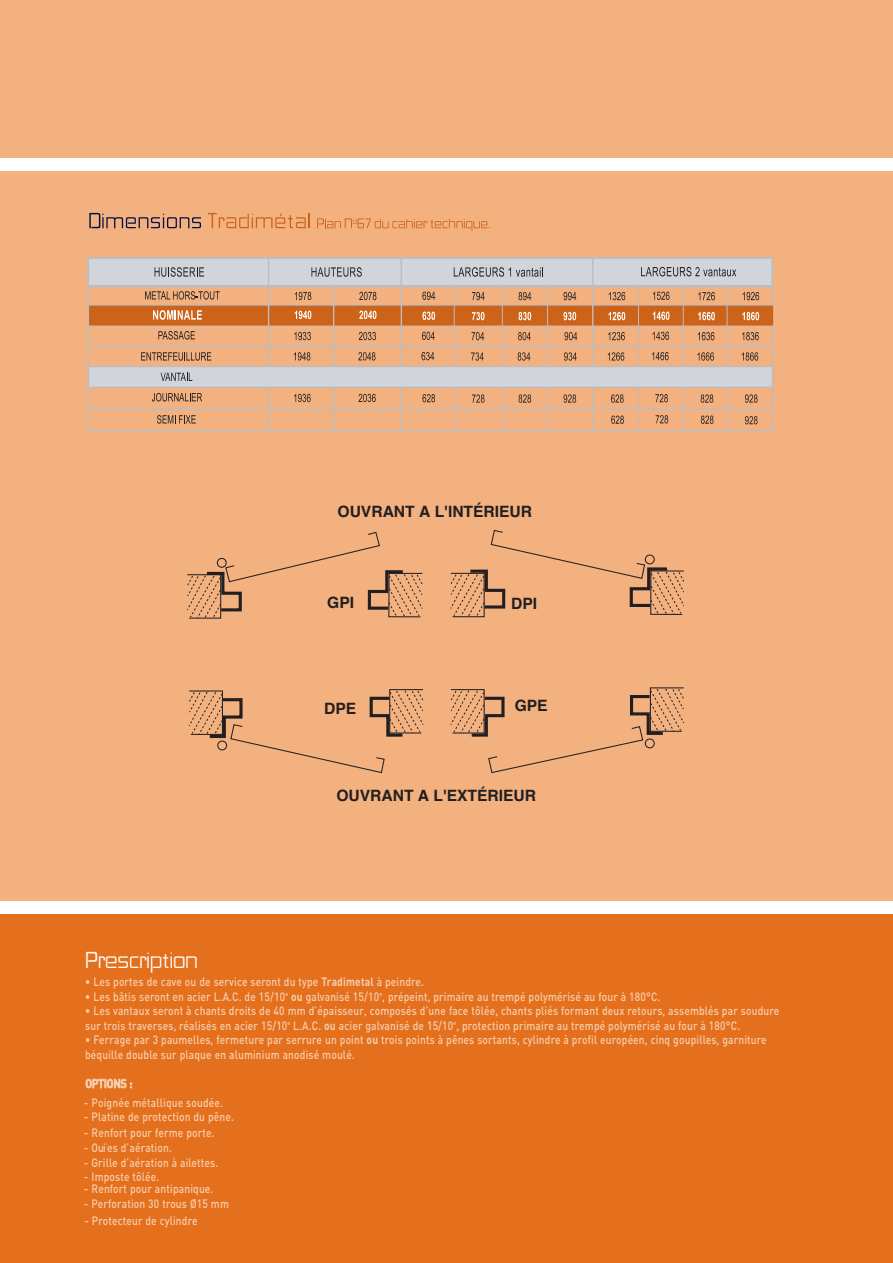
<style>
.page{position:relative;width:893px;height:1263px;background:#fff}
.page>*{position:absolute;margin:0;border:0;box-sizing:border-box;transform-origin:0 0}
.t1{font:21px "OPTI Stabile Xtra Light Ag";color:#fff}
.t2{font:700 15.6px "Helvetica";color:#231f20}
.t3{font:500 12px/14.5px "DIN";letter-spacing:.015em;color:#f8cead;scale:.85 1}
.s1{font-weight:700}
</style>
<div class="page">
<div style="left:0;top:913px;width:893px;height:350px;background:#e4701e"></div>
<div style="left:0;top:0;width:893px;height:906px;background:#f2b17f"></div>
<div style="left:0;top:901px;width:893px;height:13px;background:#fff"></div>
<div style="left:0;top:158px;width:893px;height:12px;background:#fff"></div>
<svg style="left:89px;top:213px;width:112px;height:15px"></svg>
<svg style="left:208px;top:213px;width:102px;height:15px"></svg>
<svg style="left:317px;top:218px;width:173px;height:13px"></svg>
<svg style="left:87px;top:257px;width:687px;height:175px"></svg>
<svg style="left:158px;top:331px;width:37px;height:9px"></svg>
<svg style="left:141px;top:352px;width:70px;height:9px"></svg>
<svg style="left:161px;top:373px;width:31px;height:8px"></svg>
<svg style="left:152px;top:393px;width:50px;height:8px"></svg>
<svg style="left:454px;top:267px;width:89px;height:10px"></svg>
<hr style="left:88px;top:286px;width:684px;height:1px;background:#bcbdc0">
<hr style="left:88px;top:304px;width:684px;height:2px;background:#bcbdc0">
<hr style="left:88px;top:408px;width:684px;height:2px;background:#bcbdc0">
<hr style="left:88px;top:386px;width:684px;height:2px;background:#bcbdc0">
<hr style="left:88px;top:345px;width:684px;height:2px;background:#bcbdc0">
<hr style="left:88px;top:325px;width:684px;height:1px;background:#bcbdc0">
<div style="left:89px;top:306px;width:684px;height:20px;background:#cd6219"></div>
<hr style="left:401px;top:258px;width:1px;height:109px;background:#bcbdc0">
<hr style="left:401px;top:387px;width:1px;height:44px;background:#bcbdc0">
<hr style="left:333px;top:287px;width:1px;height:80px;background:#bcbdc0">
<hr style="left:333px;top:387px;width:1px;height:44px;background:#bcbdc0">
<hr style="left:683px;top:286px;width:1px;height:81px;background:#bcbdc0">
<svg style="left:153px;top:310px;width:49px;height:10px"></svg>
<svg style="left:154px;top:267px;width:50px;height:10px"></svg>
<svg style="left:311px;top:267px;width:51px;height:10px"></svg>
<hr style="left:88px;top:366px;width:684px;height:1px;background:#bcbdc0">
<hr style="left:683px;top:387px;width:1px;height:45px;background:#bcbdc0">
<hr style="left:454px;top:286px;width:1px;height:81px;background:#bcbdc0">
<hr style="left:454px;top:387px;width:1px;height:44px;background:#bcbdc0">
<hr style="left:502px;top:286px;width:1px;height:81px;background:#bcbdc0">
<hr style="left:502px;top:387px;width:1px;height:44px;background:#bcbdc0">
<hr style="left:547px;top:286px;width:1px;height:81px;background:#bcbdc0">
<hr style="left:547px;top:388px;width:1px;height:43px;background:#bcbdc0">
<hr style="left:638px;top:286px;width:1px;height:81px;background:#bcbdc0">
<hr style="left:638px;top:387px;width:1px;height:44px;background:#bcbdc0">
<hr style="left:727px;top:286px;width:1px;height:81px;background:#bcbdc0">
<hr style="left:727px;top:387px;width:1px;height:44px;background:#bcbdc0">
<svg style="left:359px;top:311px;width:17px;height:8px"></svg>
<svg style="left:359px;top:292px;width:17px;height:8px"></svg>
<svg style="left:472px;top:292px;width:12px;height:8px"></svg>
<svg style="left:422px;top:292px;width:13px;height:8px"></svg>
<svg style="left:518px;top:292px;width:13px;height:8px"></svg>
<svg style="left:563px;top:292px;width:13px;height:8px"></svg>
<svg style="left:609px;top:292px;width:16px;height:8px"></svg>
<svg style="left:653px;top:292px;width:16px;height:8px"></svg>
<svg style="left:698px;top:292px;width:17px;height:8px"></svg>
<svg style="left:743px;top:292px;width:16px;height:8px"></svg>
<svg style="left:145px;top:291px;width:75px;height:9px"></svg>
<hr style="left:88px;top:430px;width:684px;height:1px;background:#bcbdc0">
<svg style="left:359px;top:394px;width:17px;height:8px"></svg>
<svg style="left:472px;top:394px;width:12px;height:9px"></svg>
<svg style="left:422px;top:394px;width:13px;height:8px"></svg>
<svg style="left:518px;top:394px;width:13px;height:9px"></svg>
<svg style="left:563px;top:394px;width:13px;height:9px"></svg>
<svg style="left:611px;top:394px;width:13px;height:9px"></svg>
<svg style="left:655px;top:394px;width:13px;height:8px"></svg>
<svg style="left:701px;top:394px;width:12px;height:9px"></svg>
<svg style="left:745px;top:394px;width:13px;height:9px"></svg>
<svg style="left:359px;top:332px;width:17px;height:8px"></svg>
<svg style="left:422px;top:332px;width:13px;height:8px"></svg>
<svg style="left:518px;top:332px;width:13px;height:8px"></svg>
<svg style="left:564px;top:332px;width:13px;height:8px"></svg>
<svg style="left:608px;top:332px;width:17px;height:8px"></svg>
<svg style="left:652px;top:332px;width:17px;height:8px"></svg>
<svg style="left:698px;top:332px;width:16px;height:8px"></svg>
<svg style="left:742px;top:332px;width:17px;height:8px"></svg>
<svg style="left:358px;top:352px;width:17px;height:8px"></svg>
<svg style="left:471px;top:352px;width:13px;height:9px"></svg>
<svg style="left:421px;top:352px;width:13px;height:8px"></svg>
<svg style="left:518px;top:352px;width:12px;height:9px"></svg>
<svg style="left:564px;top:352px;width:13px;height:9px"></svg>
<svg style="left:608px;top:352px;width:16px;height:9px"></svg>
<svg style="left:652px;top:352px;width:17px;height:8px"></svg>
<svg style="left:697px;top:352px;width:17px;height:9px"></svg>
<svg style="left:742px;top:352px;width:16px;height:9px"></svg>
<hr style="left:268px;top:387px;width:1px;height:44px;background:#bcbdc0">
<hr style="left:268px;top:258px;width:1px;height:109px;background:#bcbdc0">
<svg style="left:295px;top:311px;width:16px;height:8px"></svg>
<svg style="left:295px;top:292px;width:16px;height:8px"></svg>
<svg style="left:294px;top:394px;width:17px;height:8px"></svg>
<svg style="left:294px;top:332px;width:17px;height:8px"></svg>
<svg style="left:294px;top:352px;width:16px;height:8px"></svg>
<svg style="left:745px;top:416px;width:13px;height:8px"></svg>
<svg style="left:472px;top:312px;width:12px;height:8px"></svg>
<svg style="left:422px;top:312px;width:13px;height:8px"></svg>
<svg style="left:518px;top:312px;width:13px;height:8px"></svg>
<svg style="left:563px;top:312px;width:13px;height:8px"></svg>
<svg style="left:608px;top:312px;width:17px;height:8px"></svg>
<svg style="left:653px;top:312px;width:16px;height:8px"></svg>
<svg style="left:698px;top:312px;width:17px;height:8px"></svg>
<svg style="left:742px;top:312px;width:17px;height:8px"></svg>
<svg style="left:611px;top:415px;width:13px;height:9px"></svg>
<svg style="left:656px;top:415px;width:12px;height:8px"></svg>
<svg style="left:701px;top:415px;width:12px;height:9px"></svg>
<svg style="left:471px;top:332px;width:13px;height:8px"></svg>
<svg style="left:157px;top:415px;width:39px;height:9px"></svg>
<hr style="left:592px;top:387px;width:1px;height:44px;background:#bcbdc0">
<hr style="left:592px;top:258px;width:1px;height:109px;background:#bcbdc0">
<svg style="left:641px;top:267px;width:95px;height:9px"></svg>
<svg style="left:86px;top:1079px;width:46px;height:9px"></svg>
<svg style="left:187px;top:571px;width:29px;height:48px"></svg>
<svg style="left:655px;top:567px;width:29px;height:48px"></svg>
<svg style="left:216px;top:530px;width:439px;height:244px"></svg>
<svg style="left:450px;top:690px;width:56px;height:48px"></svg>
<svg style="left:368px;top:688px;width:56px;height:50px"></svg>
<svg style="left:628px;top:687px;width:56px;height:49px"></svg>
<svg style="left:188px;top:690px;width:56px;height:50px"></svg>
<h2 class="t2" style="left:338px;top:497px;width:196px">OUVRANT A L'INTÉRIEUR</h2>
<h2 class="t2" style="left:327px;top:588px;width:28px">GPI</h2>
<h2 class="t2" style="left:511px;top:589px;width:28px">DPI</h2>
<h2 class="t2" style="left:324px;top:694px;width:34px">DPE</h2>
<h2 class="t2" style="left:515px;top:691px;width:34px">GPE</h2>
<h2 class="t2" style="left:336px;top:781px;width:201px">OUVRANT A L'EXTÉRIEUR</h2>
<h1 class="t1" style="left:85px;top:946px;width:114px">Prescription</h1>
<p class="t3" style="left:85px;top:974px;width:400px">• Les portes de cave ou de service seront du type <span class="s1">Tradimetal</span> à peindre.</p>
<p class="t3" style="left:85px;top:989px;width:678px">• Les bâtis seront en acier L.A.C. de 15/10<sup>e</sup> <span class="s1">ou</span> galvanisé 15/10<sup>e</sup>, prépeint, primaire au trempé polymérisé au four à 180°C.</p>
<p class="t3" style="left:85px;top:1003px;width:818px">• Les vantaux seront à chants droits de 40 mm d’épaisseur, composés d’une face tôlée, chants pliés formant deux retours, assemblés par soudure sur trois traverses, réalisés en acier 15/10<sup>e</sup> L.A.C. <span class="s1">ou</span> acier galvanisé de 15/10<sup>e</sup>, protection primaire au trempé polymérisé au four à 180°C.</p>
<p class="t3" style="left:85px;top:1032px;width:803px">• Ferrage par 3 paumelles, fermeture par serrure un point <span class="s1">ou</span> trois points à pênes sortants, cylindre à profil européen, cinq goupilles, garniture béquille double sur plaque en aluminium anodisé moulé.</p>
<p class="t3" style="left:84px;top:1094px;width:165px">- Poignée métallique soudée.</p>
<p class="t3" style="left:84px;top:1109px;width:178px">- Platine de protection du pêne.</p>
<p class="t3" style="left:84px;top:1125px;width:155px">- Renfort pour ferme porte.</p>
<p class="t3" style="left:84px;top:1140px;width:105px">- Ouïes d’aération.</p>
<p class="t3" style="left:84px;top:1155px;width:159px">- Grille d’aération à ailettes.</p>
<p class="t3" style="left:84px;top:1169px;width:90px">- Imposte tôlée.</p>
<p class="t3" style="left:84px;top:1181px;width:154px">- Renfort pour antipanique.</p>
<p class="t3" style="left:84px;top:1196px;width:172px">- Perforation 30 trous Ø15 mm</p>
<p class="t3" style="left:84px;top:1213px;width:135px">- Protecteur de cylindre</p>
</div>
